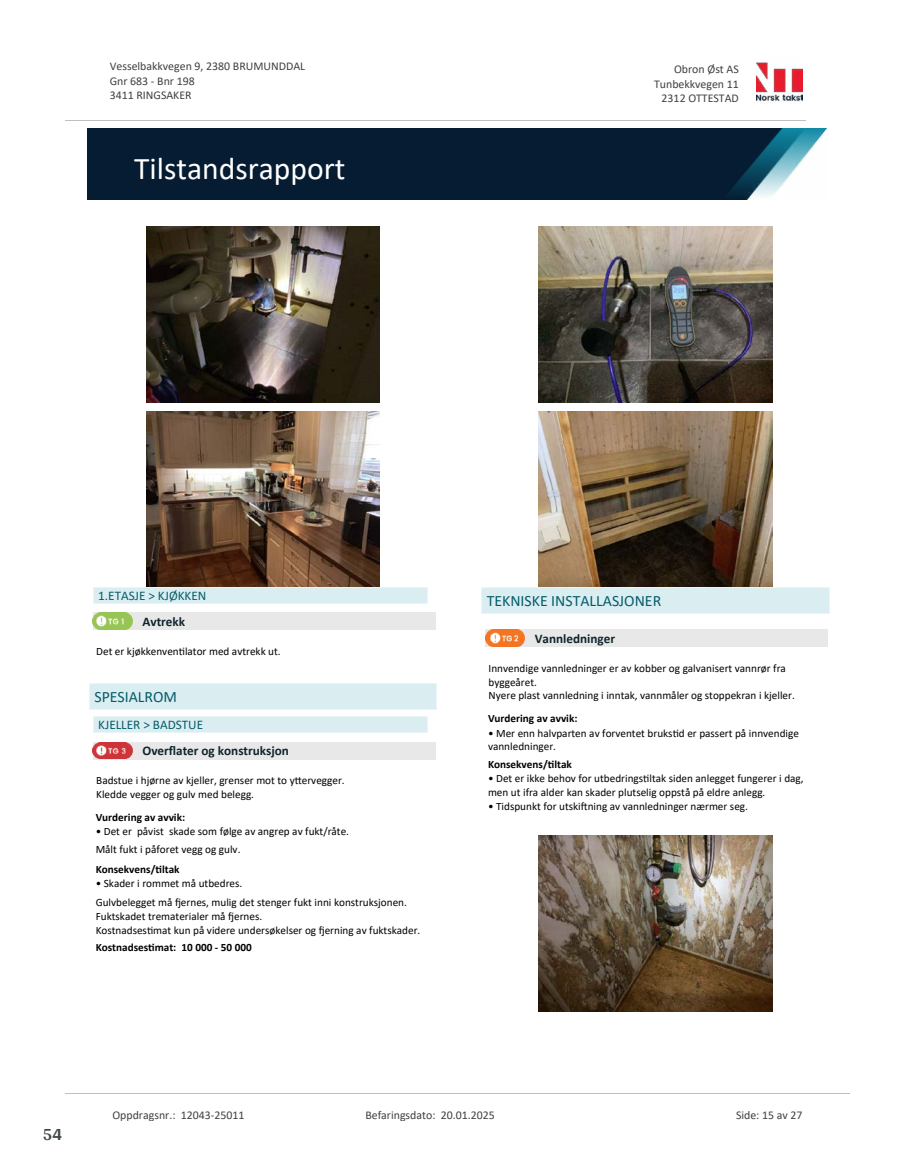
<style>
.page{position:relative;width:915px;height:1172px;background:#fff}
.page>*{position:absolute;margin:0;border:0;box-sizing:border-box;transform-origin:0 0}
.t1{font:31.65px "Calibri";color:#fff}
.t2{font:700 18px "Arya";color:#414749}
.t3{font:15.75px "Calibri";color:#065c69}
.t4{font:700 13.2px "Calibri";color:#0f252c}
.t5{font:13.2px "Calibri";color:#065c69}
.t6{font:11.85px/14.5px "Calibri";color:#404040}
.t7{font:11.25px/13.6px "Calibri";color:#000}
.t8{font:700 11.25px "Calibri";color:#000}
</style>
<div class="page">
<img style="left:146px;top:226px;width:233px;height:176px">
<img style="left:146px;top:411px;width:233px;height:176px">
<div style="left:93px;top:613px;width:342px;height:17px;background:#e8e8e8"></div>
<svg style="left:97px;top:617px;width:36px;height:13px"></svg>
<img style="left:93px;top:613px;width:39px;height:16px">
<div style="left:93px;top:587px;width:334px;height:16px;background:#daeef2"></div>
<svg style="left:93px;top:588px;width:1px;height:15px"></svg>
<svg style="left:427px;top:587px;width:1px;height:16px"></svg>
<hr style="left:93px;top:587px;width:334px;height:1px;background:#eaf5f7">
<hr style="left:93px;top:603px;width:334px;height:1px;background:#eaf5f7">
<div style="left:89px;top:683px;width:347px;height:27px;background:#daeef2"></div>
<svg style="left:89px;top:684px;width:1px;height:26px"></svg>
<svg style="left:436px;top:684px;width:1px;height:26px"></svg>
<hr style="left:89px;top:683px;width:348px;height:1px;background:#eaf5f7">
<hr style="left:89px;top:710px;width:348px;height:1px;background:#eaf5f7">
<div style="left:93px;top:742px;width:342px;height:17px;background:#e8e8e8"></div>
<img style="left:93px;top:742px;width:39px;height:17px">
<div style="left:93px;top:716px;width:334px;height:16px;background:#daeef2"></div>
<svg style="left:93px;top:717px;width:1px;height:15px"></svg>
<svg style="left:427px;top:716px;width:1px;height:17px"></svg>
<hr style="left:93px;top:716px;width:334px;height:1px;background:#eaf5f7">
<hr style="left:93px;top:732px;width:334px;height:1px;background:#eaf5f7">
<img style="left:538px;top:226px;width:233px;height:176px">
<img style="left:538px;top:411px;width:233px;height:176px">
<div style="left:481px;top:587px;width:347px;height:27px;background:#daeef2"></div>
<svg style="left:481px;top:588px;width:1px;height:26px"></svg>
<svg style="left:828px;top:588px;width:1px;height:26px"></svg>
<hr style="left:481px;top:587px;width:348px;height:1px;background:#eaf5f7">
<hr style="left:481px;top:614px;width:348px;height:1px;background:#eaf5f7">
<div style="left:485px;top:630px;width:342px;height:17px;background:#e8e8e8"></div>
<svg style="left:489px;top:634px;width:36px;height:13px"></svg>
<img style="left:485px;top:629px;width:39px;height:17px">
<img style="left:538px;top:836px;width:233px;height:176px">
<img style="left:756px;top:62px;width:46px;height:40px">
<hr style="left:65px;top:120px;width:740px;height:1px;background:#c0c0c0">
<img style="left:88px;top:129px;width:738px;height:71px">
<hr style="left:65px;top:1093px;width:784px;height:1px;background:#c0c0c0">
<p class="t6" style="left:110px;top:59px;width:197px">Vesselbakkvegen 9, 2380 BRUMUNDDAL<br>Gnr 683 - Bnr 198<br>3411 RINGSAKER</p>
<p class="t6" style="left:673px;top:62px;width:66px">Obron Øst AS</p>
<p class="t6" style="left:654px;top:76px;width:86px">Tunbekkvegen 11</p>
<p class="t6" style="left:661px;top:91px;width:79px">2312 OTTESTAD</p>
<h1 class="t1" style="left:134px;top:147px;width:213px">Tilstandsrapport</h1>
<p class="t5" style="left:98px;top:586px;width:109px">1.ETASJE &gt; KJØKKEN</p>
<p class="t4" style="left:142px;top:612px;width:44px">Avtrekk</p>
<p class="t7" style="left:96px;top:644px;width:186px">Det er kjøkkenven琀椀lator med avtrekk ut.</p>
<h3 class="t3" style="left:94px;top:685px;width:84px">SPESIALROM</h3>
<p class="t5" style="left:98px;top:715px;width:106px">KJELLER &gt; BADSTUE</p>
<p class="t4" style="left:142px;top:741px;width:148px">Over昀氀ater og konstruksjon</p>
<p class="t7" style="left:96px;top:773px;width:250px">Badstue i hjørne av kjeller, grenser mot to y琀琀ervegger.<br>Kledde vegger og gulv med belegg.</p>
<p class="t8" style="left:96px;top:809px;width:91px">Vurdering av avvik:</p>
<p class="t7" style="left:96px;top:822px;width:255px;line-height:17.5px">• Det er påvist skade som følge av angrep av fukt/råte.<br>Målt fukt i påforet vegg og gulv.</p>
<p class="t8" style="left:96px;top:861px;width:85px">Konsekvens/琀椀ltak</p>
<p class="t7" style="left:96px;top:874px;width:313px;line-height:19px">• Skader i rommet må utbedres.<br>Gulvbelegget må 昀樀ernes, mulig det stenger fukt inni konstruksjonen.</p>
<p class="t7" style="left:96px;top:909px;width:326px">Fuktskadet trematerialer må 昀樀ernes.<br>Kostnadses琀椀mat kun på videre undersøkelser og 昀樀erning av fuktskader.</p>
<p class="t8" style="left:96px;top:940px;width:157px">Kostnadses琀椀mat: 10 000 - 50 000</p>
<h3 class="t3" style="left:486px;top:589px;width:176px">TEKNISKE INSTALLASJONER</h3>
<p class="t4" style="left:534px;top:629px;width:82px">Vannledninger</p>
<p class="t7" style="left:488px;top:661px;width:308px">Innvendige vannledninger er av kobber og galvanisert vannrør fra byggeåret.<br>Nyere plast vannledning i inntak, vannmåler og stoppekran i kjeller.</p>
<p class="t8" style="left:488px;top:710px;width:91px">Vurdering av avvik:</p>
<p class="t7" style="left:488px;top:726px;width:312px">• Mer enn halvparten av forventet bruks琀椀d er passert på innvendige vannledninger.</p>
<p class="t8" style="left:488px;top:756px;width:85px">Konsekvens/琀椀ltak</p>
<p class="t7" style="left:488px;top:771px;width:317px">• Det er ikke behov for utbedrings琀椀ltak siden anlegget fungerer i dag, men ut ifra alder kan skader plutselig oppstå på eldre anlegg.</p>
<p class="t7" style="left:488px;top:799px;width:261px">• Tidspunkt for utski昀琀ning av vannledninger nærmer seg.</p>
<h2 class="t2" style="left:43px;top:1123px;width:21px">54</h2>
<p class="t6" style="left:112px;top:1107px;width:133px">Oppdragsnr.: 12043-25011</p>
<p class="t6" style="left:365px;top:1107px;width:131px">Befaringsdato: 20.01.2025</p>
<p class="t6" style="left:735px;top:1107px;width:68px">Side: 15 av 27</p>
</div>
